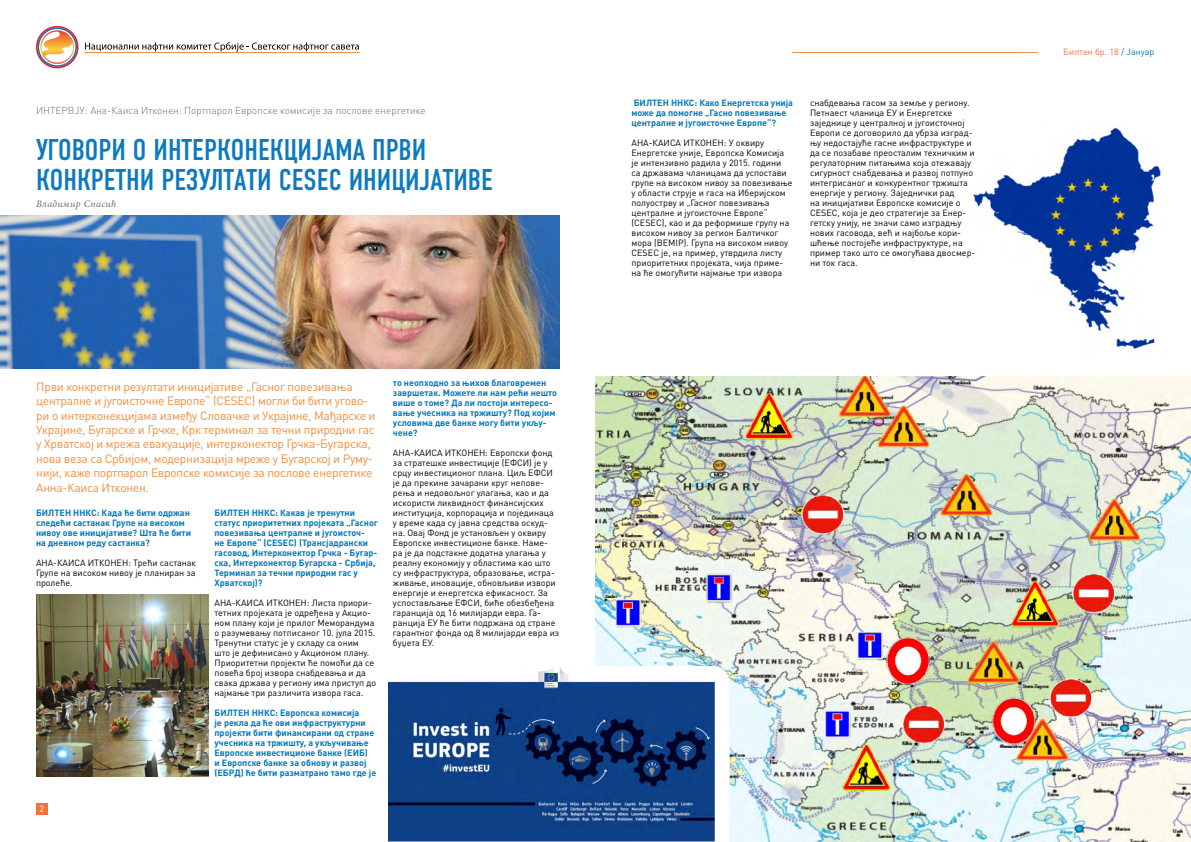
<style>
.page{position:relative;width:1191px;height:842px;background:#fff}
.page>*{position:absolute;margin:0;border:0;box-sizing:border-box;transform-origin:0 0}
.t1{font:30px/30px "DIN Condensed C";color:#0d79bf}
.t2{font:12px/14.4px "DIN Pro";letter-spacing:-.02em;color:#f38d3c}
.t3{font:300 10px "DIN Pro";color:#6d6e71}
.t4{font:italic 10px "Minion Pro";letter-spacing:.04em;color:#6d6e71}
.t5{font:9px/10px "DIN Pro";color:#000}
.t6{font:700 9px/10px "DIN Pro";color:#0079c1}
.t7{font:9px "DIN Pro";color:#f3723b}
.t8{font:9px "DIN Pro";color:#fff}
.s1{color:#0079c1}
</style>
<div class="page">
<hr style="left:792px;top:52px;width:245px;height:1px;background:#f38d3c">
<img style="left:970px;top:126px;width:191px;height:223px">
<img style="left:595px;top:377px;width:596px;height:464px">
<div style="left:36px;top:803px;width:11px;height:12px;background:#f3723b"></div>
<svg style="left:36px;top:26px;width:42px;height:42px"></svg>
<svg style="left:85px;top:42px;width:274px;height:10px"></svg>
<hr style="left:85px;top:52px;width:274px;height:1px;background:#f38d3c">
<img style="left:0;top:215px;width:559px;height:154px">
<img style="left:36px;top:595px;width:172px;height:182px">
<svg style="left:388px;top:666px;width:341px;height:176px"></svg>
<img style="left:388px;top:666px;width:326px;height:175px">
<p class="t3" style="left:36px;top:104px;width:391px">ИНТЕРВЈУ: Ана-Каиса Итконен: Портпарол Европске комисије за послове енергетике</p>
<h1 class="t1" style="left:36px;top:135px;width:458px">Уговори о интерконекцијама први конкретни резултати CESEC иницијативе</h1>
<p class="t4" style="left:36px;top:197px;width:82px">Владимир Спасић</p>
<p class="t2" style="left:36px;top:379px;width:341px">Први конкретни резултати иницијативе „Гасног повезивања централне и југоисточне Европе“ (CESEC) могли би бити угово&shy;ри о интерконекцијама између Словачке и Украјине, Мађарске и Украјине, Бугарске и Грчке, Крк терминал за течни природни гас у Хрватској и мрежа евакуације, интерконектор Грчка-Бугарска, нова веза са Србијом, модернизација мреже у Бугарској и Руму&shy;нији, каже портпарол Европске комисије за послове енергетике Анна-Каиса Итконен.</p>
<p class="t6" style="left:36px;top:507px;width:156px">БИЛТЕН ННКС: Када ће бити одржан следећи састанак Групе на високом нивоу ове иницијативе? Шта ће бити на дневном реду састанка?</p>
<p class="t5" style="left:36px;top:557px;width:162px;text-align:justify">АНА-КАИСА ИТКОНЕН: Трећи састанак Групе на високом нивоу је планиран за пролеће.</p>
<p class="t8" style="left:39px;top:803px;width:6px">2</p>
<p class="t6" style="left:214px;top:507px;width:165px">БИЛТЕН ННКС: Какав је тренутни статус приоритетних пројеката „Гасног повезивања централне и југоисточ-<br>не Европе“ (CESEC) (Трансјадрански гасовод, Интерконектор Грчка - Бугар&shy;ска, Интерконектор Бугарска - Србија, Терминал за течни природни гас у Хрватској)?</p>
<p class="t5" style="left:214px;top:597px;width:163px">АНА-КАИСА ИТКОНЕН: Листа приори&shy;тетних пројеката је одређена у Акцио&shy;ном плану који је прилог Меморандума о разумевању потписаног 10. јула 2015.<br>Тренутни статус је у складу са оним што је дефинисано у Акционом плану.<br>Приоритетни пројекти ће помоћи да се повећа број извора снабдевања и да свака држава у региону има приступ до најмање три различита извора гаса.</p>
<p class="t6" style="left:214px;top:707px;width:163px">БИЛТЕН ННКС: Европска комисија<br>је рекла да ће ови инфраструктурни пројекти бити финансирани од стране учесника на тржишту, а укључивање Европске инвестиционе банке (ЕИБ)<br>и Европске банке за обнову и развој (ЕБРД) ће бити разматрано тамо где је</p>
<p class="t6" style="left:393px;top:377px;width:166px">то неопходно за њихов благовремен завршетак. Можете ли нам рећи нешто више о томе? Да ли постоји интересо&shy;вање учесника на тржишту? Под којим условима две банке могу бити укљу&shy;чене?</p>
<p class="t5" style="left:393px;top:447px;width:168px">АНА-КАИСА ИТКОНЕН: Европски фонд за стратешке инвестиције (ЕФСИ) је у срцу инвестиционог плана. Циљ ЕФСИ је да прекине зачарани круг непове&shy;рења и недовољног улагања, као и да искористи ликвидност финансијских институција, корпорација и појединаца у време када су јавна средства оскуд&shy;на. Овај Фонд је установљен у оквиру Европске инвестиционе банке. Наме&shy;ра је да подстакне додатна улагања у реалну економију у областима као што су инфраструктура, образовање, истра&shy;живање, иновације, обновљиви извори енергије и енергетска ефикасност. За успостављање ЕФСИ, биће обезбеђена гаранција од 16 милијарди евра. Га&shy;ранција ЕУ ће бити подржана од стране гарантног фонда од 8 милијарди евра из буџета ЕУ.</p>
<p class="t6" style="left:631px;top:97px;width:163px">БИЛТЕН ННКС: Како Енергетска унија може да помогне „Гасно повезивање централне и југоисточне Европе“?</p>
<p class="t5" style="left:631px;top:137px;width:163px">АНА-КАИСА ИТКОНЕН: У оквиру Енергетске уније, Европска Комисија је интензивно радила у 2015. години са државама чланицама да успостави групе на високом нивоу за повезивање у области струје и гаса на Иберијском полуострву и „Гасног повезивања централне и југоисточне Европе“ (CESEC), као и да реформише групу на високом нивоу за регион Балтичког мора (BEMIP). Група на високом нивоу CESEC је, на пример, утврдила листу приоритетних пројеката, чија приме&shy;на ће омогућити најмање три извора</p>
<p class="t5" style="left:810px;top:97px;width:167px">снабдевања гасом за земље у региону.<br>Петнаест чланица ЕУ и Енергетске заједнице у централној и југоисточној Европи се договорило да убрза изград&shy;њу недостајуће гасне инфраструктуре и да се позабаве преосталим техничким и регулаторним питањима која отежавају сигурност снабдевања и развој потпуно интегрисаног и конкурентног тржишта енергије у региону. Заједнички рад<br>на иницијативи Европске комисије о CESEC, која је део стратегије за Енер&shy;гетску унију, не значи само изградњу нових гасовода, већ и најбоље кори&shy;шћење постојеће инфраструктуре, на пример тако што се омогућава двосмер&shy;ни ток гаса.</p>
<p class="t7" style="left:1063px;top:46px;width:93px">Билтен бр. 18 <span class="s1">/ Jануар</span></p>
</div>
